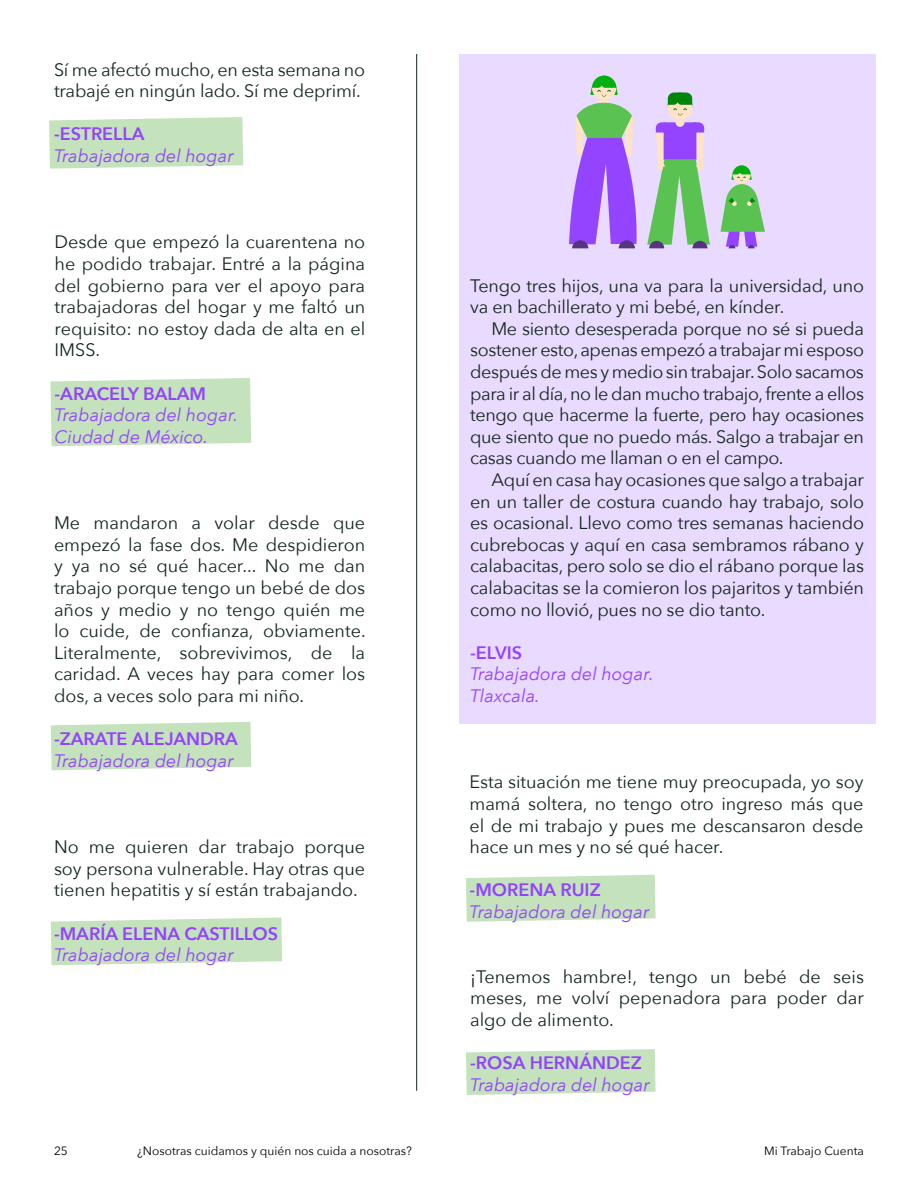
<style>
.page{position:relative;width:918px;height:1188px;background:#fff}
.page>*{position:absolute;margin:0;border:0;box-sizing:border-box;transform-origin:0 0}
.t1{font:18px/21.6px "Avenir Next";letter-spacing:-.01em;color:#14261c;text-align:justify}
.t2{font:italic 18px/21.6px "Avenir Next";color:#9442ff}
.t3{font:600 18px "Avenir Next";color:#9442ff}
.t4{font:12px "Avenir Next";color:#000}
</style>
<div class="page">
<svg style="left:49px;top:117px;width:194px;height:52px;background:#c8e4c1"></svg>
<svg style="left:50px;top:378px;width:201px;height:68px;background:#c7e3bf"></svg>
<svg style="left:51px;top:722px;width:200px;height:48px;background:#c7e3c0"></svg>
<svg style="left:466px;top:875px;width:190px;height:47px;background:#c8e4c0"></svg>
<svg style="left:466px;top:1049px;width:190px;height:46px;background:#c8e4c1"></svg>
<svg style="left:51px;top:918px;width:231px;height:47px;background:#c8e4c0"></svg>
<hr style="left:416px;top:54px;width:1px;height:1037px;background:#14261c">
<div style="left:459px;top:54px;width:417px;height:670px;background:#e9daff"></div>
<svg style="left:647px;top:93px;width:63px;height:155px"></svg>
<svg style="left:569px;top:76px;width:68px;height:172px"></svg>
<svg style="left:721px;top:165px;width:44px;height:83px"></svg>
<p class="t1" style="left:54px;top:58px;width:313px">Sí me afectó mucho, en esta semana no trabajé en ningún lado. Sí me deprimí.</p>
<p class="t3" style="left:54px;top:119px;width:92px">-ESTRELLA</p>
<p class="t2" style="left:54px;top:144px;width:181px">Trabajadora del hogar</p>
<p class="t1" style="left:55px;top:231px;width:312px">Desde que empezó la cuarentena no he podido trabajar. Entré a la página del gobierno para ver el apoyo para trabajadoras del hogar y me faltó un requisito: no estoy dada de alta en el IMSS.</p>
<p class="t3" style="left:55px;top:378px;width:153px">-ARACELY BALAM</p>
<p class="t2" style="left:55px;top:403px;width:185px">Trabajadora del hogar.<br>Ciudad de México.</p>
<p class="t1" style="left:54px;top:511px;width:313px">Me mandaron a volar desde que empezó la fase dos. Me despidieron y ya no sé qué hacer... No me dan trabajo porque tengo un bebé de dos años y medio y no tengo quién me lo cuide, de confianza, obviamente.<br>Literalmente, sobrevivimos, de la caridad. A veces hay para comer los dos, a veces solo para mi niño.</p>
<p class="t3" style="left:54px;top:723px;width:185px">-ZARATE ALEJANDRA</p>
<p class="t2" style="left:54px;top:749px;width:181px">Trabajadora del hogar</p>
<p class="t1" style="left:54px;top:835px;width:313px">No me quieren dar trabajo porque soy persona vulnerable. Hay otras que tienen hepatitis y sí están trabajando.</p>
<p class="t3" style="left:54px;top:918px;width:226px">-MARÍA ELENA CASTILLOS</p>
<p class="t2" style="left:54px;top:943px;width:181px">Trabajadora del hogar</p>
<p class="t1" style="left:470px;top:274px;width:395px">Tengo tres hijos, una va para la universidad, uno va en bachillerato y mi bebé, en kínder.</p>
<p class="t1" style="left:470px;top:317px;width:395px;text-indent:21px">Me siento desesperada porque no sé si pueda sostener esto, apenas empezó a trabajar mi esposo después de mes y medio sin trabajar. Solo sacamos para ir al día, no le dan mucho trabajo, frente a ellos tengo que hacerme la fuerte, pero hay ocasiones que siento que no puedo más. Salgo a trabajar en casas cuando me llaman o en el campo.</p>
<p class="t1" style="left:470px;top:468px;width:395px;text-indent:21px">Aquí en casa hay ocasiones que salgo a trabajar en un taller de costura cuando hay trabajo, solo es ocasional. Llevo como tres semanas haciendo cubrebocas y aquí en casa sembramos rábano y calabacitas, pero solo se dio el rábano porque las calabacitas se la comieron los pajaritos y también como no llovió, pues no se dio tanto.</p>
<p class="t3" style="left:470px;top:637px;width:54px">-ELVIS</p>
<p class="t2" style="left:470px;top:663px;width:185px">Trabajadora del hogar.<br>Tlaxcala.</p>
<p class="t1" style="left:470px;top:771px;width:395px">Esta situación me tiene muy preocupada, yo soy mamá soltera, no tengo otro ingreso más que el de mi trabajo y pues me descansaron desde hace un mes y no sé qué hacer.</p>
<p class="t3" style="left:470px;top:875px;width:133px">-MORENA RUIZ</p>
<p class="t2" style="left:470px;top:900px;width:181px">Trabajadora del hogar</p>
<p class="t1" style="left:470px;top:965px;width:395px">¡Tenemos hambre!, tengo un bebé de seis meses, me volví pepenadora para poder dar algo de alimento.</p>
<p class="t3" style="left:470px;top:1047px;width:173px">-ROSA HERNÁNDEZ</p>
<p class="t2" style="left:470px;top:1073px;width:181px">Trabajadora del hogar</p>
<p class="t4" style="left:54px;top:1141px;width:15px">25</p>
<p class="t4" style="left:137px;top:1141px;width:276px">¿Nosotras cuidamos y quién nos cuida a nosotras?</p>
<p class="t4" style="left:764px;top:1141px;width:101px">Mi Trabajo Cuenta</p>
</div>
